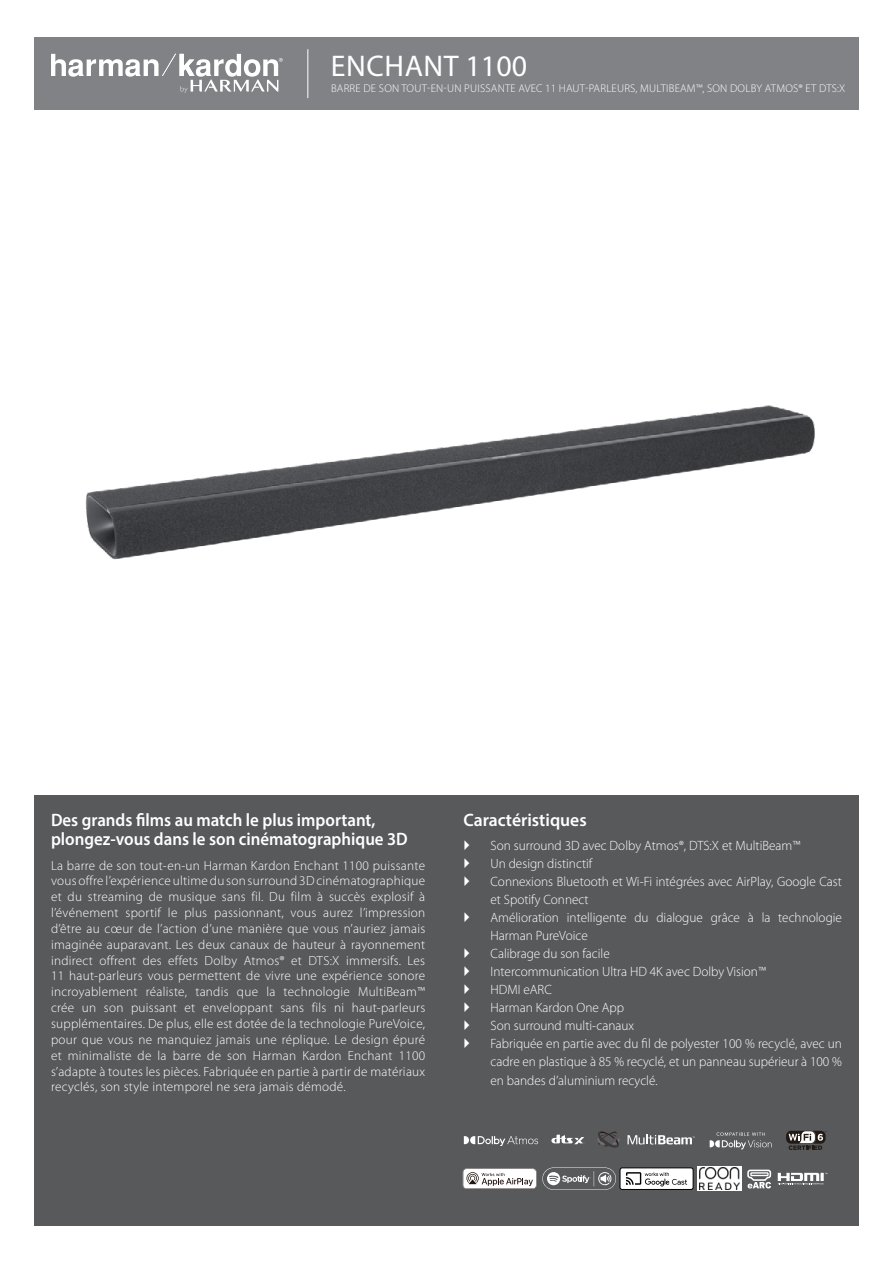
<style>
.page{position:relative;width:893px;height:1263px;background:#fff}
.page>*{position:absolute;margin:0;border:0;box-sizing:border-box;transform-origin:0 0}
.t1{font:30px "Myriad Pro";letter-spacing:.02em;color:#fff}
.t2{font:600 18px/19.5px "Myriad Pro";color:#fff;scale:.94 1}
.t3{font:600 18px "Myriad Pro";color:#fff}
.t4{font:300 13.5px/18px "Myriad Pro";color:#fff}
.t5{font:300 13.2px/15.9px "Myriad Pro";letter-spacing:.02em;color:#fff;text-align:justify}
.t6{font:300 11.25px "Myriad Pro";letter-spacing:.02em;color:#fff}
</style>
<div class="page">
<img style="left:85px;top:405px;width:730px;height:155px">
<div style="left:34px;top:37px;width:825px;height:72px;background:#808285"></div>
<hr style="left:307px;top:49px;width:1px;height:49px;background:#fff">
<svg style="left:51px;top:54px;width:232px;height:39px"></svg>
<div style="left:34px;top:795px;width:825px;height:431px;background:#58595b"></div>
<div style="left:786px;top:1131px;width:29px;height:13px;background:#231915;border-radius:5px"></div>
<svg style="left:789px;top:1131px;width:38px;height:19px"></svg>
<svg style="left:597px;top:1131px;width:23px;height:17px"></svg>
<svg style="left:627px;top:1134px;width:68px;height:10px"></svg>
<svg style="left:710px;top:1132px;width:62px;height:17px"></svg>
<svg style="left:464px;top:1136px;width:74px;height:9px"></svg>
<svg style="left:551px;top:1135px;width:33px;height:9px"></svg>
<svg style="left:463px;top:1168px;width:73px;height:21px;background:#d5d3d2"></svg>
<svg style="left:542px;top:1167px;width:74px;height:23px"></svg>
<svg style="left:747px;top:1169px;width:25px;height:19px"></svg>
<div style="left:750px;top:1172px;width:19px;height:4px;border:1px solid #fff"></div>
<svg style="left:778px;top:1173px;width:49px;height:12px"></svg>
<svg style="left:697px;top:1166px;width:44px;height:25px"></svg>
<img style="left:699px;top:1168px;width:40px;height:21px">
<div style="left:620px;top:1168px;width:73px;height:21px;background:#fff;border-radius:2px"></div>
<div style="left:620px;top:1168px;width:73px;height:21px;border:1px solid #000;border-radius:2px"></div>
<svg style="left:626px;top:1172px;width:61px;height:15px"></svg>
<h1 class="t1" style="left:331px;top:48px;width:198px">ENCHANT 1100</h1>
<p class="t6" style="left:331px;top:82px;width:516px">BARRE DE SON TOUT-EN-UN PUISSANTE AVEC 11 HAUT-PARLEURS, MULTIBEAM™, SON DOLBY ATMOS® ET DTS:X</p>
<h2 class="t2" style="left:51px;top:809px;width:381px">Des grands films au match le plus important, plongez-vous dans le son cinématographique 3D</h2>
<p class="t5" style="left:51px;top:857px;width:376px">La barre de son tout-en-un Harman Kardon Enchant 1100 puissante vous offre l’expérience ultime du son surround 3D cinématographique et du streaming de musique sans fil. Du film à succès explosif à l’événement sportif le plus passionnant, vous aurez l’impression d’être au cœur de l’action d’une manière que vous n’auriez jamais imaginée auparavant. Les deux canaux de hauteur à rayonnement indirect offrent des effets Dolby Atmos® et DTS:X immersifs. Les 11 haut-parleurs vous permettent de vivre une expérience sonore incroyablement réaliste, tandis que la technologie MultiBeam™ crée un son puissant et enveloppant sans fils ni haut-parleurs supplémentaires. De plus, elle est dotée de la technologie PureVoice, pour que vous ne manquiez jamais une réplique. Le design épuré et minimaliste de la barre de son Harman Kardon Enchant 1100 s’adapte à toutes les pièces. Fabriquée en partie à partir de matériaux recyclés, son style intemporel ne sera jamais démodé.</p>
<h2 class="t3" style="left:463px;top:808px;width:125px">Caractéristiques</h2>
<p class="t4" style="left:490px;top:837px;width:353px">Son surround 3D avec Dolby Atmos®, DTS:X et MultiBeam™<br>Un design distinctif<br>Connexions Bluetooth et Wi-Fi intégrées avec AirPlay, Google Cast et Spotify Connect<br>Amélioration intelligente du dialogue grâce à la technologie Harman PureVoice<br>Calibrage du son facile<br>Intercommunication Ultra HD 4K avec Dolby Vision™<br>HDMI eARC<br>Harman Kardon One App<br>Son surround multi-canaux<br>Fabriquée en partie avec du fil de polyester 100 % recyclé, avec un cadre en plastique à 85 % recyclé, et un panneau supérieur à 100 %</p>
<p class="t4" style="left:490px;top:1072px;width:169px">en bandes d’aluminium recyclé.</p>
</div>
